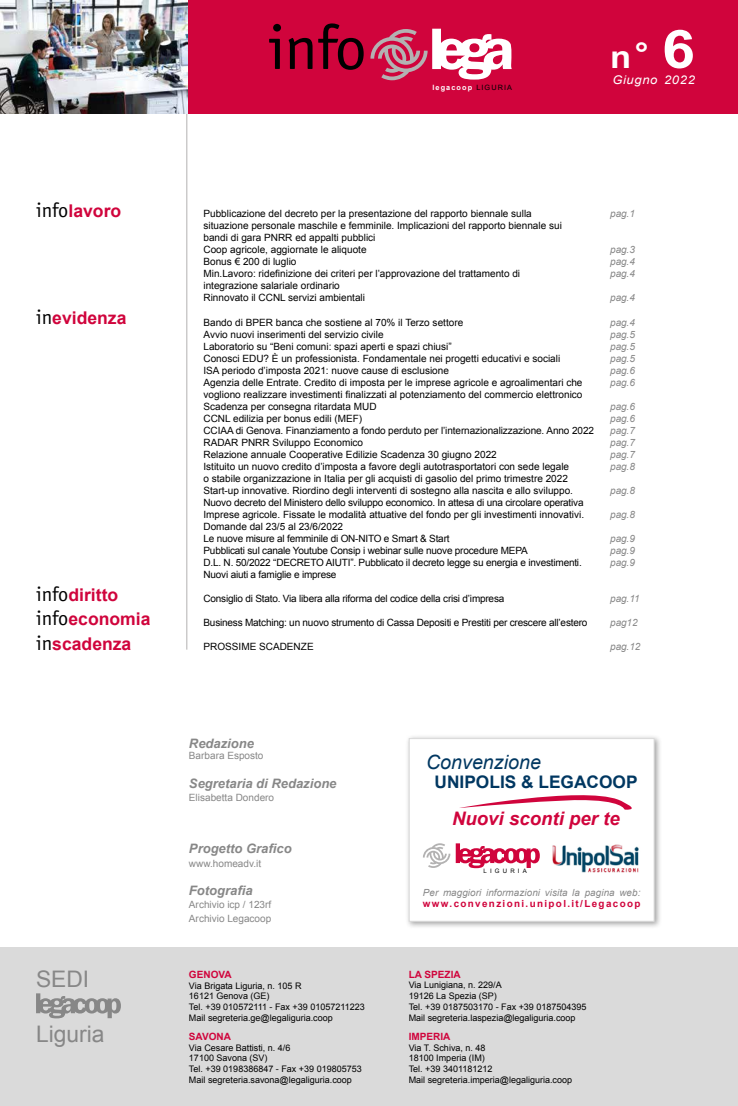
<style>
.page{position:relative;width:738px;height:1106px;background:#fff}
.page>*{position:absolute;margin:0;border:0;box-sizing:border-box;transform-origin:0 0}
.t1{font:62.8px "Officina Sans Std";color:#000}
.t2{font:700 31px "Arial";color:#fff;scale:1.11 1}
.t3{font:22.8px "Arial";color:#878787}
.t4{font:italic 19.7px "Arial";color:#003761}
.t5{font:italic 700 18.6px "Arial";color:#d0043c}
.t6{font:700 17.6px "Arial";color:#d0043c}
.t7{font:700 17.3px "Arial";color:#003761}
.t8{font:italic 700 13px "Arial";color:#878787}
.t9{font:italic 12px "Arial";letter-spacing:.05em;color:#fff;scale:1.08 1}
.t10{font:10px/12px "Arial";color:#000}
.t11{font:10px "Arial";letter-spacing:-.02em;color:#000}
.t12{font:italic 10px/12px "Arial";letter-spacing:-.01em;color:#878787;text-align:justify}
.t13{font:10px/13.2px "Arial";color:#878787}
.t14{font:700 10px "Arial";color:#d0043c}
.t15{font:italic 9.8px "Arial";letter-spacing:.01em;color:#878787}
.t16{font:700 9.8px "Arial";letter-spacing:.14em;color:#d0043c}
.t17{font:9px/10.8px "Arial";color:#000}
.t18{font:700 7.3px "Arial";letter-spacing:.15em;color:#fff}
.t19{font:6.1px "Arial";letter-spacing:.515em;color:#000}
.s1{font-weight:400;color:#000}
.s2{font-size:53px}
.s3{font-family:"Officina Sans Std";font-weight:400;font-size:20.3px;color:#000}
</style>
<div class="page">
<hr style="left:186px;top:113px;width:1px;height:536px;background:#b3b2b2">
<div style="left:0;top:947px;width:737px;height:159px;background:#dadada"></div>
<svg style="left:36px;top:993px;width:85px;height:25px"></svg>
<div style="left:186px;top:0;width:551px;height:113px;background:#d0043c"></div>
<svg style="left:370px;top:29px;width:141px;height:51px"></svg>
<img style="left:0;top:0;width:187px;height:113px">
<div style="left:405px;top:734px;width:256px;height:195px;background:#878787;opacity:.75"></div>
<div style="left:408px;top:738px;width:246px;height:183px;background:#fff;border:1px solid #dadada"></div>
<svg style="left:423px;top:843px;width:116px;height:25px"></svg>
<img style="left:552px;top:844px;width:87px;height:29px">
<svg style="left:459px;top:795px;width:173px;height:15px"></svg>
<h1 class="t1" style="left:267px;top:11px;width:101px">info</h1>
<p class="t18" style="left:432px;top:83px;width:81px">legacoop <span class="s1">LIGURIA</span></p>
<h2 class="t2" style="left:609px;top:35px;width:78px">n° <span class="s2">6</span></h2>
<p class="t9" style="left:612px;top:72px;width:78px">Giugno 2022</p>
<h3 class="t6" style="left:36px;top:199px;width:87px"><span class="s3">info</span>lavoro</h3>
<h3 class="t6" style="left:36px;top:306px;width:92px"><span class="s3">in</span>evidenza</h3>
<h3 class="t6" style="left:36px;top:583px;width:84px"><span class="s3">info</span>diritto</h3>
<h3 class="t6" style="left:36px;top:606px;width:116px"><span class="s3">info</span>economia</h3>
<h3 class="t6" style="left:36px;top:631px;width:97px"><span class="s3">in</span>scadenza</h3>
<h3 class="t3" style="left:36px;top:963px;width:55px">SEDI</h3>
<h3 class="t3" style="left:36px;top:1018px;width:70px">Liguria</h3>
<p class="t10" style="left:203px;top:208px;width:359px">Pubblicazione del decreto per la presentazione del rapporto biennale sulla situazione personale maschile e femminile. Implicazioni del rapporto biennale sui bandi di gara PNRR ed appalti pubblici<br>Coop agricole, aggiornate le aliquote<br>Bonus € 200 di luglio<br>Min.Lavoro: ridefinizione dei criteri per l’approvazione del trattamento di integrazione salariale ordinario<br>Rinnovato il CCNL servizi ambientali</p>
<p class="t10" style="left:203px;top:316px;width:392px">Bando di BPER banca che sostiene al 70% il Terzo settore<br>Avvio nuovi inserimenti del servizio civile<br>Laboratorio su “Beni comuni: spazi aperti e spazi chiusi”<br>Conosci EDU? È un professionista. Fondamentale nei progetti educativi e sociali<br>ISA periodo d’imposta 2021: nuove cause di esclusione<br>Agenzia delle Entrate. Credito di imposta per le imprese agricole e agroalimentari che vogliono realizzare investimenti finalizzati al potenziamento del commercio elettronico Scadenza per consegna ritardata MUD<br>CCNL edilizia per bonus edili (MEF)<br>CCIAA di Genova. Finanziamento a fondo perduto per l’internazionalizzazione. Anno 2022<br>RADAR PNRR Sviluppo Economico<br>Relazione annuale Cooperative Edilizie Scadenza 30 giugno 2022<br>Istituito un nuovo credito d’imposta a favore degli autotrasportatori con sede legale<br>o stabile organizzazione in Italia per gli acquisti di gasolio del primo trimestre 2022<br>Start-up innovative. Riordino degli interventi di sostegno alla nascita e allo sviluppo.<br>Nuovo decreto del Ministero dello sviluppo economico. In attesa di una circolare operativa Imprese agricole. Fissate le modalità attuative del fondo per gli investimenti innovativi.<br>Domande dal 23/5 al 23/6/2022<br>Le nuove misure al femminile di ON-NITO e Smart &amp; Start<br>Pubblicati sul canale Youtube Consip i webinar sulle nuove procedure MEPA<br>D.L. N. 50/2022 “DECRETO AIUTI”. Pubblicato il decreto legge su energia e investimenti.<br>Nuovi aiuti a famiglie e imprese</p>
<p class="t11" style="left:203px;top:591px;width:302px">Consiglio di Stato. Via libera alla riforma del codice della crisi d’impresa</p>
<p class="t11" style="left:203px;top:615px;width:385px">Business Matching: un nuovo strumento di Cassa Depositi e Prestiti per crescere all’estero</p>
<p class="t10" style="left:203px;top:640px;width:112px">PROSSIME SCADENZE</p>
<p class="t12" style="left:609px;top:208px;width:26px">pag.1</p>
<p class="t12" style="left:609px;top:244px;width:26px">pag.3 pag.4 pag.4</p>
<p class="t12" style="left:609px;top:292px;width:26px">pag.4</p>
<p class="t12" style="left:609px;top:316px;width:26px">pag.4 pag.5 pag.5 pag.5 pag.6 pag.6</p>
<p class="t12" style="left:609px;top:400px;width:26px">pag.6 pag.6 pag.7 pag.7 pag.7 pag.8</p>
<p class="t12" style="left:609px;top:484px;width:26px">pag.8</p>
<p class="t12" style="left:609px;top:508px;width:26px">pag.8</p>
<p class="t12" style="left:609px;top:532px;width:26px">pag.9 pag.9 pag.9</p>
<p class="t12" style="left:609px;top:592px;width:31px">pag.11</p>
<p class="t12" style="left:609px;top:616px;width:29px">pag12</p>
<p class="t12" style="left:609px;top:640px;width:32px">pag.12</p>
<h3 class="t8" style="left:189px;top:734px;width:67px">Redazione</h3>
<p class="t13" style="left:189px;top:749px;width:76px">Barbara Esposto</p>
<h3 class="t8" style="left:189px;top:774px;width:149px">Segretaria di Redazione</h3>
<p class="t13" style="left:189px;top:791px;width:87px">Elisabetta Dondero</p>
<h3 class="t8" style="left:189px;top:840px;width:104px">Progetto Grafico</h3>
<p class="t13" style="left:189px;top:856px;width:74px">www.homeadv.it</p>
<h3 class="t8" style="left:189px;top:882px;width:65px">Fotografia</h3>
<p class="t13" style="left:189px;top:898px;width:84px">Archivio icp / 123rf<br>Archivio Legacoop</p>
<p class="t14" style="left:189px;top:967px;width:44px">GENOVA</p>
<p class="t17" style="left:189px;top:980px;width:177px">Via Brigata Liguria, n. 105 R<br>16121 Genova (GE)<br>Tel. +39 010572111 - Fax +39 01057211223<br>Mail segreteria.ge@legaliguria.coop</p>
<p class="t14" style="left:189px;top:1029px;width:44px">SAVONA</p>
<p class="t17" style="left:189px;top:1042px;width:174px">Via Cesare Battisti, n. 4/6<br>17100 Savona (SV)<br>Tel. +39 0198386847 - Fax +39 019805753<br>Mail segreteria.savona@legaliguria.coop</p>
<h3 class="t4" style="left:425px;top:749px;width:116px">Convenzione</h3>
<h3 class="t7" style="left:434px;top:770px;width:204px">UNIPOLIS &amp; LEGACOOP</h3>
<h3 class="t5" style="left:451px;top:805px;width:169px">Nuovi sconti per te</h3>
<p class="t19" style="left:483px;top:866px;width:45px">LIGURIA</p>
<p class="t15" style="left:422px;top:885px;width:219px">Per maggiori informazioni visita la pagina web:</p>
<p class="t16" style="left:422px;top:896px;width:219px">www.convenzioni.unipol.it/Legacoop</p>
<p class="t14" style="left:408px;top:967px;width:53px">LA SPEZIA</p>
<p class="t17" style="left:408px;top:979px;width:179px">Via Lunigiana, n. 229/A<br>19126 La Spezia (SP)<br>Tel. +39 0187503170 - Fax +39 0187504395<br>Mail segreteria.laspezia@legaliguria.coop</p>
<p class="t14" style="left:408px;top:1029px;width:43px">IMPERIA</p>
<p class="t17" style="left:408px;top:1042px;width:165px">Via T. Schiva, n. 48<br>18100 Imperia (IM)<br>Tel. +39 3401181212<br>Mail segreteria.imperia@legaliguria.coop</p>
</div>
